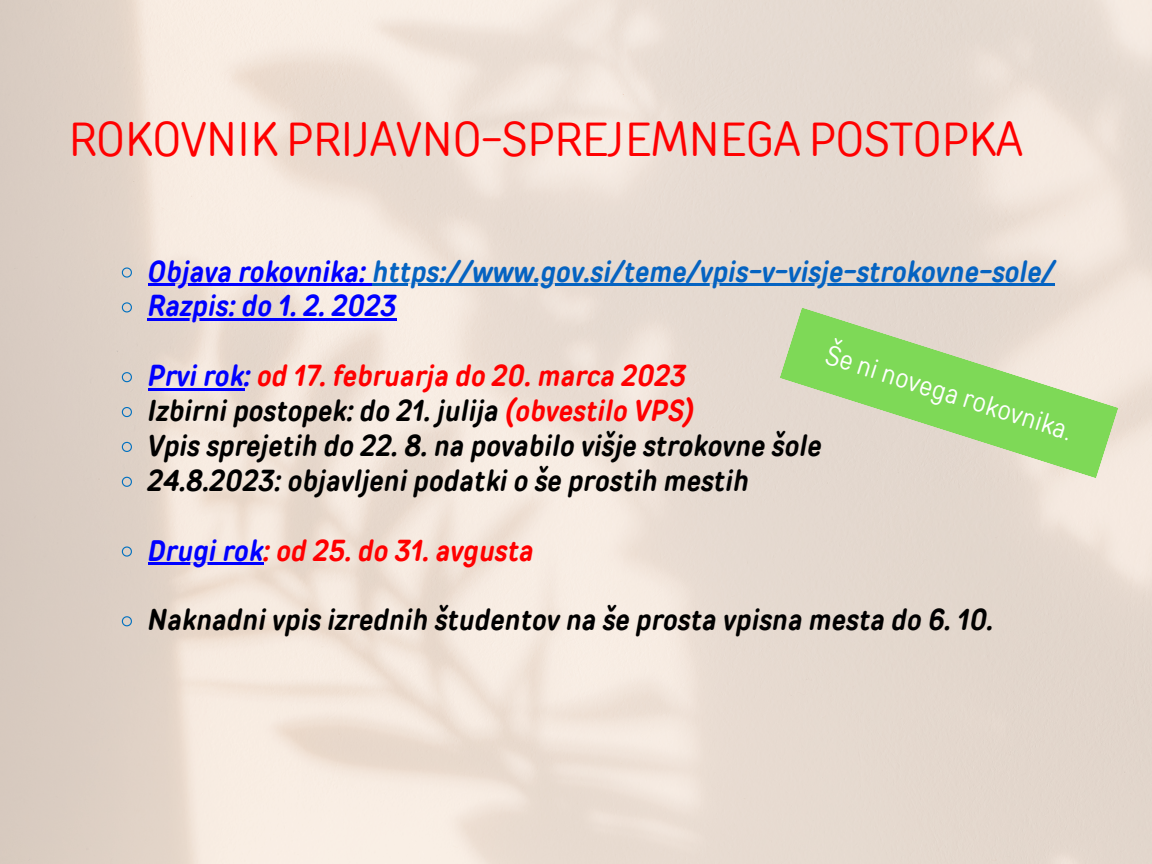
<style>
.page{position:relative;width:1152px;height:864px;background:#fff}
.page>*{position:absolute;margin:0;border:0;box-sizing:border-box;transform-origin:0 0}
.t1{font:47.55px "TT Rounds Condensed";letter-spacing:-.005em;color:#f00}
.t2{font:italic 700 29.55px "TT Rounds Condensed";letter-spacing:.01em;color:#000}
.t3{font:italic 700 29.55px "TT Rounds Condensed";letter-spacing:.01em;color:#0563c1}
.t4{font:italic 700 29.55px "TT Rounds Condensed";letter-spacing:.01em;color:#f00}
.t5{font:italic 700 29.55px "TT Rounds Condensed";letter-spacing:.01em;color:#00f}
.t6{font:26.85px "TT Rounds Condensed";color:#fff}
.s1{color:#00f}
.s2{color:#f00}
</style>
<div class="page">
<img style="left:0;top:0;width:1152px;height:864px">
<svg style="left:121px;top:267px;width:12px;height:11px"></svg>
<hr style="left:148px;top:284px;width:225px;height:2px;background:#00f">
<hr style="left:373px;top:284px;width:682px;height:2px;background:#0563c1">
<svg style="left:121px;top:302px;width:12px;height:11px"></svg>
<hr style="left:148px;top:319px;width:249px;height:2px;background:#00f">
<svg style="left:121px;top:371px;width:12px;height:12px"></svg>
<hr style="left:148px;top:388px;width:96px;height:3px;background:#00f">
<svg style="left:121px;top:406px;width:12px;height:12px"></svg>
<svg style="left:121px;top:441px;width:12px;height:12px"></svg>
<svg style="left:121px;top:476px;width:12px;height:12px"></svg>
<svg style="left:121px;top:546px;width:12px;height:11px"></svg>
<hr style="left:148px;top:563px;width:116px;height:2px;background:#00f">
<svg style="left:121px;top:615px;width:12px;height:12px"></svg>
<svg style="left:780px;top:307px;width:338px;height:171px;background:#bbda9e"></svg>
<p class="t1" style="left:68px;top:111px;width:956px">ROKOVNIK PRIJAVNO-SPREJEMNEGA POSTOPKA</p>
<p class="t3" style="left:148px;top:253px;width:908px"><span class="s1">Objava rokovnika:</span> https://www.gov.si/teme/vpis-v-visje-strokovne-sole/</p>
<p class="t5" style="left:148px;top:288px;width:250px">Razpis: do 1. 2. 2023</p>
<p class="t6" style="left:832px;top:338px;width:258px;rotate:18deg">Še ni novega rokovnika.</p>
<p class="t4" style="left:148px;top:358px;width:540px"><span class="s1">Prvi rok:</span> od 17. februarja do 20. marca 2023</p>
<p class="t2" style="left:148px;top:393px;width:548px">Izbirni postopek: do 21. julija <span class="s2">(obvestilo VPS)</span></p>
<p class="t2" style="left:148px;top:428px;width:675px">Vpis sprejetih do 22. 8. na povabilo višje strokovne šole</p>
<p class="t2" style="left:148px;top:463px;width:603px">24.8.2023: objavljeni podatki o še prostih mestih</p>
<p class="t4" style="left:148px;top:532px;width:388px"><span class="s1">Drugi rok</span>: od 25. do 31. avgusta</p>
<p class="t2" style="left:148px;top:602px;width:847px">Naknadni vpis izrednih študentov na še prosta vpisna mesta do 6. 10.</p>
</div>
